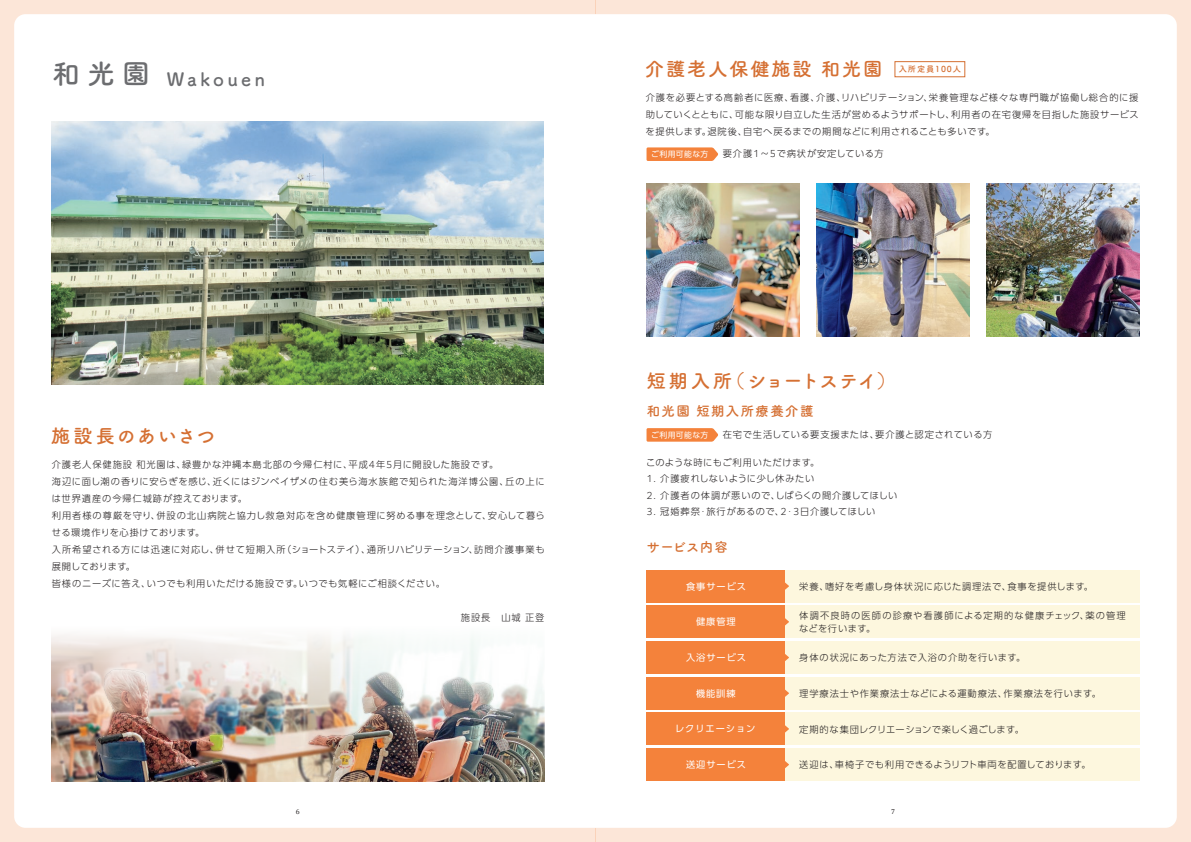
<style>
.page{position:relative;width:1191px;height:842px;background:#fff}
.page>*{position:absolute;margin:0;border:0;box-sizing:border-box;transform-origin:0 0}
.t1{font:19.1px "Tsuku A Rd Gothic Std B";letter-spacing:.1em;color:#d57033}
.t2{font:19.1px "Tsuku A Rd Gothic Std B";letter-spacing:-.02em;color:#d57033}
.t3{font:18.4px "Tsuku A Rd Gothic Std B";letter-spacing:.18em;color:#6c6d70}
.t4{font:13.5px "Tsuku A Rd Gothic Std B";letter-spacing:.1em;color:#d57033}
.t5{font:300 9.2px/17px "PUD Shin Go Pr 6 N";letter-spacing:.08em;color:#231f20;text-align:justify}
.t6{font:300 9.2px "PUD Shin Go Pr 6 N";letter-spacing:.1em;color:#231f20}
.t7{font:300 9.2px "PUD Shin Go Pr 6 N";letter-spacing:.055em;color:#231f20}
.t8{font:300 9.2px/13.5px "PUD Shin Go Pr 6 N";letter-spacing:.12em;color:#231f20}
.t9{font:9.2px "PUD Shin Go Pr 6 N";letter-spacing:.1em;color:#fff}
.t10{font:300 9.2px "PUD Shin Go Pr 6 N";letter-spacing:.06em;color:#231f20}
.t11{font:300 9.2px "PUD Shin Go Pr 6 N";letter-spacing:.025em;color:#231f20}
.t12{font:8.3px "Tsuku A Rd Gothic Std B";letter-spacing:.1em;color:#d57033}
.t13{font:7.8px "PUD Shin Go Pr 6 N";letter-spacing:.06em;color:#fff}
.t14{font:7.1px "Cambria";color:#231f20}
.s1{font-size:27.6px}
</style>
<div class="page">
<div style="left:595px;top:0;width:596px;height:842px;background:#fce6d8"></div>
<div style="left:595px;top:14px;width:581px;height:814px;background:#fff"></div>
<div style="left:894px;top:62px;width:71px;height:15px;border:1px solid #d57033"></div>
<svg style="left:646px;top:428px;width:72px;height:14px"></svg>
<svg style="left:646px;top:147px;width:72px;height:14px"></svg>
<div style="left:646px;top:570px;width:139px;height:33px;background:#f4823b"></div>
<div style="left:646px;top:605px;width:139px;height:33px;background:#f4823b"></div>
<div style="left:646px;top:641px;width:139px;height:33px;background:#f4823b"></div>
<div style="left:646px;top:677px;width:139px;height:33px;background:#f4823b"></div>
<div style="left:646px;top:712px;width:139px;height:33px;background:#f4823b"></div>
<div style="left:646px;top:748px;width:139px;height:33px;background:#f4823b"></div>
<div style="left:785px;top:570px;width:355px;height:33px;background:#fdf7de"></div>
<div style="left:785px;top:605px;width:355px;height:33px;background:#fdf7de"></div>
<div style="left:785px;top:641px;width:355px;height:33px;background:#fdf7de"></div>
<div style="left:785px;top:677px;width:355px;height:33px;background:#fdf7de"></div>
<div style="left:785px;top:712px;width:355px;height:33px;background:#fdf7de"></div>
<div style="left:785px;top:748px;width:355px;height:33px;background:#fdf7de"></div>
<svg style="left:785px;top:761px;width:4px;height:7px"></svg>
<svg style="left:785px;top:725px;width:4px;height:8px"></svg>
<svg style="left:785px;top:689px;width:4px;height:8px"></svg>
<svg style="left:785px;top:654px;width:4px;height:7px"></svg>
<svg style="left:785px;top:618px;width:4px;height:8px"></svg>
<svg style="left:785px;top:582px;width:4px;height:8px"></svg>
<img style="left:816px;top:183px;width:153px;height:153px">
<img style="left:986px;top:183px;width:153px;height:153px">
<img style="left:646px;top:183px;width:153px;height:153px">
<div style="left:0;top:0;width:595px;height:842px;background:#fce6d8"></div>
<div style="left:14px;top:14px;width:581px;height:814px;background:#fff"></div>
<img style="left:51px;top:729px;width:493px;height:52px">
<img style="left:51px;top:608px;width:493px;height:121px">
<img style="left:51px;top:122px;width:493px;height:262px">
<h2 class="t3" style="left:53px;top:65px;width:214px"><span class="s1">和光園</span> Wakouen</h2>
<h1 class="t1" style="left:645px;top:54px;width:238px">介護老人保健施設 和光園</h1>
<p class="t5" style="left:645px;top:89px;width:495px">介護を必要とする高齢者に医療、看護、介護、リハビリテーション、栄養管理など様々な専門職が協働し総合的に援助していくとともに、可能な限り自立した生活が営めるようサポートし、利用者の在宅復帰を目指した施設サービスを提供します。退院後、自宅へ戻るまでの期間などに利用されることも多いです。</p>
<p class="t12" style="left:898px;top:63px;width:64px">入所定員100人</p>
<p class="t13" style="left:651px;top:150px;width:59px">ご利用可能な方</p>
<p class="t5" style="left:723px;top:146px;width:162px">要介護1～5で病状が安定している方</p>
<h1 class="t2" style="left:646px;top:366px;width:251px">短期入所（ショートステイ）</h1>
<h3 class="t4" style="left:646px;top:400px;width:168px">和光園 短期入所療養介護</h3>
<h1 class="t1" style="left:51px;top:420px;width:165px">施設長のあいさつ</h1>
<p class="t13" style="left:651px;top:431px;width:59px">ご利用可能な方</p>
<p class="t10" style="left:723px;top:427px;width:271px">在宅で生活している要支援または、要介護と認定されている方</p>
<p class="t5" style="left:52px;top:456px;width:494px;text-align:left">介護老人保健施設 和光園は、緑豊かな沖縄本島北部の今帰仁村に、平成4年5月に開設した施設です。<br>海辺に面し潮の香りに安らぎを感じ、近くにはジンベイザメの住む美ら海水族館で知られた海洋博公園、丘の上には世界遺産の今帰仁城跡が控えております。<br>利用者様の尊厳を守り、併設の北山病院と協力し救急対応を含め健康管理に努める事を理念として、安心して暮らせる環境作りを心掛けております。<br>入所希望される方には迅速に対応し、併せて短期入所（ショートステイ）、通所リハビリテーション、訪問介護事業も展開しております。<br>皆様のニーズに答え、いつでも利用いただける施設です。いつでも気軽にご相談ください。</p>
<p class="t5" style="left:461px;top:609px;width:85px">施設長　山城 正登</p>
<p class="t14" style="left:296px;top:807px;width:5px">6</p>
<p class="t7" style="left:646px;top:455px;width:175px">このような時にもご利用いただけます。</p>
<p class="t5" style="left:646px;top:471px;width:169px">1. 介護疲れしないように少し休みたい</p>
<p class="t6" style="left:646px;top:488px;width:252px">2. 介護者の体調が悪いので、しばらくの間介護してほしい</p>
<p class="t5" style="left:646px;top:503px;width:230px">3. 冠婚葬祭・旅行があるので、2・3日介護してほしい</p>
<h3 class="t4" style="left:646px;top:536px;width:83px">サービス内容</h3>
<p class="t9" style="left:686px;top:581px;width:61px">食事サービス</p>
<p class="t9" style="left:696px;top:617px;width:41px">健康管理</p>
<p class="t9" style="left:686px;top:653px;width:61px">入浴サービス</p>
<p class="t9" style="left:696px;top:688px;width:41px">機能訓練</p>
<p class="t9" style="left:675px;top:724px;width:82px">レクリエーション</p>
<p class="t9" style="left:686px;top:760px;width:61px">送迎サービス</p>
<p class="t5" style="left:799px;top:578px;width:295px">栄養、嗜好を考慮し身体状況に応じた調理法で、食事を提供します。</p>
<p class="t8" style="left:799px;top:609px;width:328px">体調不良時の医師の診療や看護師による定期的な健康チェック、薬の管理などを行います。</p>
<p class="t5" style="left:799px;top:649px;width:227px">身体の状況にあった方法で入浴の介助を行います。</p>
<p class="t6" style="left:799px;top:686px;width:303px">理学療法士や作業療法士などによる運動療法、作業療法を行います。</p>
<p class="t11" style="left:799px;top:722px;width:226px">定期的な集団レクリエーションで楽しく過ごします。</p>
<p class="t7" style="left:799px;top:758px;width:293px">送迎は、車椅子でも利用できるようリフト車両を配置しております。</p>
<p class="t14" style="left:891px;top:807px;width:5px">7</p>
</div>
